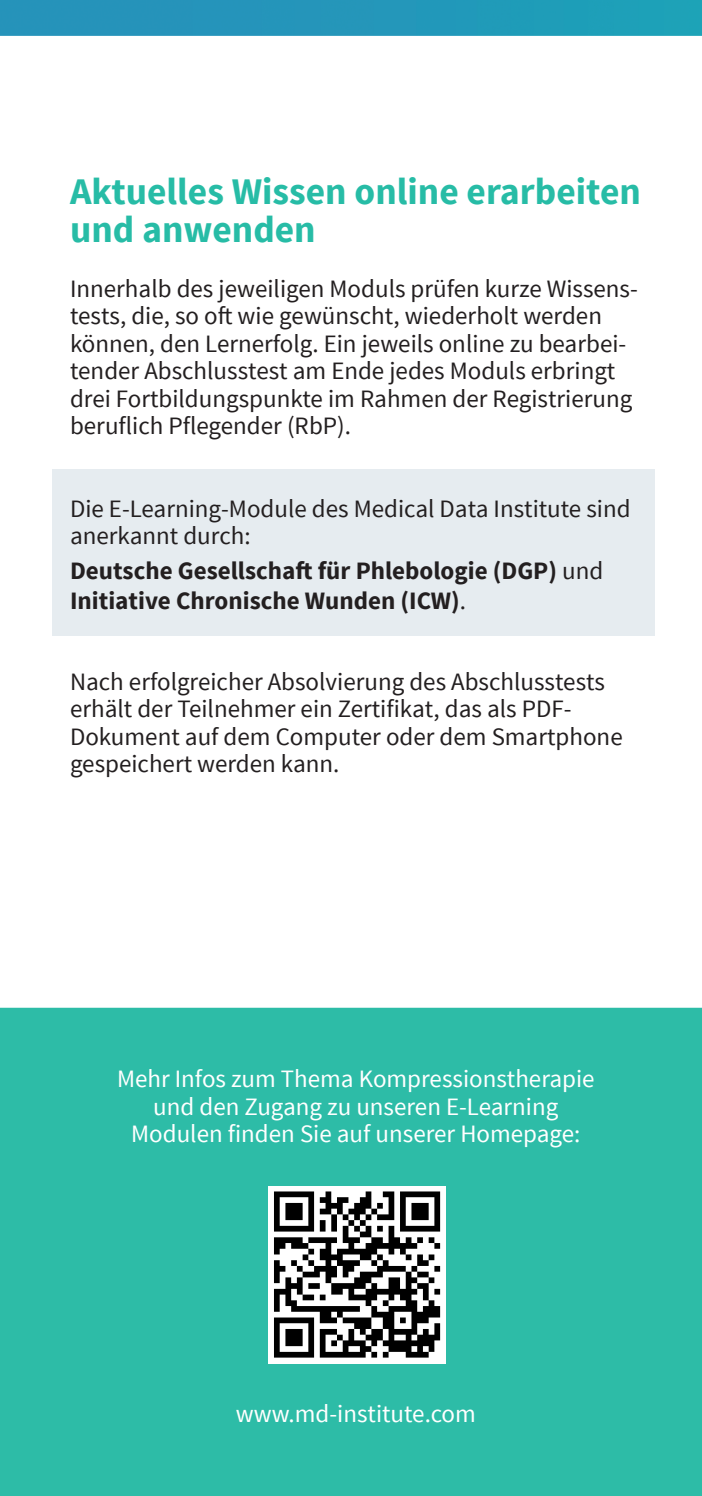
<style>
.page{position:relative;width:702px;height:1496px;background:#fff}
.page>*{position:absolute;margin:0;border:0;box-sizing:border-box;transform-origin:0 0}
.t1{font:700 37.5px/37.5px "Source Sans Pro";color:#27bca6}
.t2{font:25px/27.5px "Source Sans Pro";color:#231f20}
.t3{font:25px/27.5px "Source Sans Pro";color:#fff;text-align:center}
.t4{font:700 25px/30px "Source Sans Pro";color:#231f20}
.s1{font-weight:400}
</style>
<div class="page">
<img style="left:0;top:0;width:702px;height:1495px">
<div style="left:52px;top:469px;width:602px;height:166px;background:#e6ecf0"></div>
<div style="left:268px;top:1185px;width:178px;height:178px;background:#fff"></div>
<svg style="left:274px;top:1191px;width:166px;height:166px"></svg>
<p class="t1" style="left:70px;top:174px;width:572px">Aktuelles Wissen online erarbeiten und anwenden</p>
<p class="t2" style="left:70px;top:275px;width:569px">Innerhalb des jeweiligen Moduls prüfen kurze Wissens&shy;tests, die, so oft wie gewünscht, wiederholt werden können, den Lernerfolg. Ein jeweils online zu bearbei&shy;tender Abschlusstest am Ende jedes Moduls erbringt drei Fortbildungspunkte im Rahmen der Registrierung beruflich Pflegender (RbP).</p>
<p class="t2" style="left:70px;top:495px;width:562px">Die E-Learning-Module des Medical Data Institute sind anerkannt durch:</p>
<p class="t4" style="left:70px;top:557px;width:534px">Deutsche Gesellschaft für Phlebologie (DGP) <span class="s1">und<br></span>Initiative Chronische Wunden (ICW)<span class="s1">.</span></p>
<p class="t2" style="left:70px;top:668px;width:554px">Nach erfolgreicher Absolvierung des Abschlusstests erhält der Teilnehmer ein Zertifikat, das als PDF-Dokument auf dem Computer oder dem Smartphone gespeichert werden kann.</p>
<p class="t3" style="left:117px;top:1065px;width:479px">Mehr Infos zum Thema Kompressionstherapie und den Zugang zu unseren E-Learning<br>Modulen finden Sie auf unserer Homepage:</p>
<p class="t3" style="left:236px;top:1400px;width:241px">www.md-institute.com</p>
</div>
